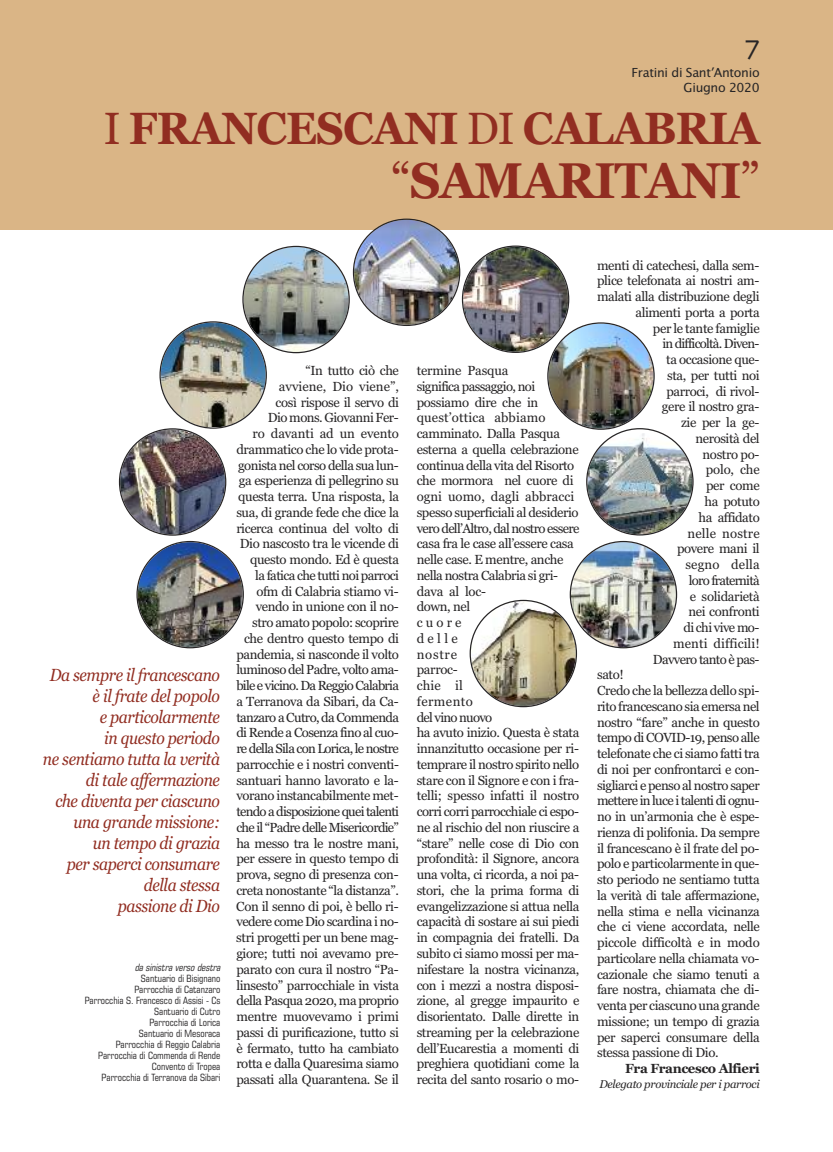
<style>
.page{position:relative;width:833px;height:1152px;background:#fff}
.page>*{position:absolute;margin:0;border:0;box-sizing:border-box;transform-origin:0 0}
.t1{font:700 50px "Georgia";letter-spacing:-.025em;color:#912d21;scale:.96 1}
.t2{font:700 45px "Georgia";letter-spacing:-.025em;color:#912d21;scale:.96 1}
.t3{font:30px "Skia";color:#272526}
.t4{font:italic 17.5px/21px "Georgia";letter-spacing:-.025em;color:#912d21;text-align:right;scale:.9 1}
.t5{font:13.12px/15.8px "Georgia";letter-spacing:-.03em;color:#272526;text-align:right}
.t6{font:13.12px "Georgia";letter-spacing:-.05em;color:#272526}
.t7{font:13.12px "Georgia";letter-spacing:-.06em;color:#272526}
.t8{font:13.12px "Georgia";letter-spacing:.01em;color:#272526}
.t9{font:700 13.12px "Georgia";letter-spacing:-.03em;color:#272526}
.t10{font:13.12px "Georgia";letter-spacing:.005em;color:#272526}
.t11{font:12.5px/15px "Lucida Grande";letter-spacing:-.025em;color:#272526;text-align:right}
.t12{font:italic 11.25px "Georgia";letter-spacing:-.03em;color:#272526}
.t13{font:condensed 10px/11px "Square 721 BT";color:#272526;text-align:right}
.t14{font:italic condensed 10px "Square 721 BT";color:#272526}
.s1{font-family:"Verdana"}
.s2{font-weight:400}
</style>
<div class="page">
<div style="left:0;top:0;width:833px;height:229px;background:#dab586"></div>
<img style="left:119px;top:218px;width:574px;height:489px">
<h3 class="t3" style="left:745px;top:27px;width:16px">7</h3>
<p class="t11" style="left:631px;top:66px;width:130px">Fratini di Sant<span class="s1">’</span>Antonio<br>Giugno 2020</p>
<h2 class="t2" style="left:104px;top:103px;width:684px"><span class="s2">I</span> FRANCESCANI <span class="s2">DI</span> CALABRIA</h2>
<h1 class="t1" style="left:391px;top:151px;width:385px"><span class="s2">“</span>SAMARITANI<span class="s2">”</span></h1>
<p class="t4" style="left:43px;top:664px;width:198px">Da sempre il francescano è il frate del popolo<br>e particolarmente<br>in questo periodo<br>ne sentiamo tutta la verità di tale affermazione<br>che diventa per ciascuno una grande missione:<br>un tempo di grazia<br>per saperci consumare della stessa<br>passione di Dio</p>
<p class="t14" style="left:135px;top:963px;width:89px">da sinistra verso destra</p>
<p class="t13" style="left:85px;top:973px;width:137px">Santuario di Bisignano<br>Parrocchia di Catanzaro<br>Parrocchia S. Francesco di Assisi - Cs<br>Santuario di Cutro<br>Parrocchia di Lorica<br>Santuario di Mesoraca<br>Parrocchia di Reggio Calabria<br>Parrocchia di Commenda di Rende<br>Convento di Tropea<br>Parrocchia di Terranova da Sibari</p>
<p class="t5" style="left:236px;top:362px;width:164px">“In tutto ciò che<br>avviene, Dio viene”,<br>così rispose il servo di<br>Dio mons. Giovanni Fer-<br>ro davanti ad un evento drammatico che lo vide prota&shy;gonista nel corso della sua lun&shy;ga esperienza di pellegrino su questa terra. Una risposta, la sua, di grande fede che dice la ricerca continua del volto di<br>Dio nascosto tra le vicende di questo mondo. Ed è questa<br>la fatica che tutti noi parroci ofm di Calabria stiamo vi&shy;vendo in unione con il no&shy;stro amato popolo: scoprire che dentro questo tempo di pandemia, si nasconde il volto luminoso del Padre, volto ama&shy;bile e vicino. Da Reggio Calabria a Terranova da Sibari, da Ca&shy;tanzaro a Cutro, da Commenda di Rende a Cosenza fino al cuo&shy;re della Sila con Lorica, le nostre parrocchie e i nostri conventi&shy;santuari hanno lavorato e la&shy;vorano instancabilmente met&shy;tendo a disposizione quei talenti che il “Padre delle Misericordie” ha messo tra le nostre mani, per essere in questo tempo di prova, segno di presenza con&shy;creta nonostante “la distanza”.<br>Con il senno di poi, è bello ri&shy;vedere come Dio scardina i no&shy;stri progetti per un bene mag&shy;giore; tutti noi avevamo pre&shy;parato con cura il nostro “Pa&shy;linsesto” parrocchiale in vista della Pasqua 2020, ma proprio mentre muovevamo i primi passi di purificazione, tutto si è fermato, tutto ha cambiato rotta e dalla Quaresima siamo passati alla Quarantena. Se il</p>
<p class="t5" style="left:417px;top:362px;width:164px;text-align:left">termine Pasqua<br>significa passaggio, noi possiamo dire che in quest’ottica abbiamo camminato. Dalla Pasqua esterna a quella celebrazione continua della vita del Risorto che mormora nel cuore di ogni uomo, dagli abbracci spesso superficiali al desiderio vero dell’Altro, dal nostro essere casa fra le case all’essere casa nelle case. E mentre, anche nella nostra Calabria si gri&shy;dava al loc-<br>down, nel<br>cuore<br>delle<br>nostre<br>parroc-<br>chie il<br>fermento<br>del vino nuovo<br>ha avuto inizio. Questa è stata innanzitutto occasione per ri&shy;temprare il nostro spirito nello stare con il Signore e con i fra&shy;telli; spesso infatti il nostro corri corri parrocchiale ci espo&shy;ne al rischio del non riuscire a “stare” nelle cose di Dio con profondità: il Signore, ancora una volta, ci ricorda, a noi pa&shy;stori, che la prima forma di evangelizzazione si attua nella capacità di sostare ai sui piedi in compagnia dei fratelli. Da subito ci siamo mossi per ma&shy;nifestare la nostra vicinanza, con i mezzi a nostra disposi&shy;zione, al gregge impaurito e disorientato. Dalle dirette in streaming per la celebrazione dell’Eucarestia a momenti di preghiera quotidiani come la recita del santo rosario o mo-</p>
<p class="t5" style="left:597px;top:257px;width:164px">menti di catechesi, dalla sem-</p>
<p class="t5" style="left:597px;top:273px;width:164px">plice telefonata ai nostri am-</p>
<p class="t5" style="left:597px;top:289px;width:164px">malati alla distribuzione degli</p>
<p class="t5" style="left:635px;top:304px;width:126px">alimenti porta a porta</p>
<p class="t5" style="left:653px;top:320px;width:108px">per le tante famiglie</p>
<p class="t7" style="left:662px;top:336px;width:98px">in difficoltà. Diven-</p>
<p class="t5" style="left:666px;top:352px;width:94px">ta occasione que-</p>
<p class="t5" style="left:667px;top:367px;width:94px">sta, per tutti noi</p>
<p class="t5" style="left:666px;top:383px;width:94px">parroci, di rivol-</p>
<p class="t5" style="left:662px;top:399px;width:99px">gere il nostro gra-</p>
<p class="t5" style="left:681px;top:415px;width:80px">zie per la ge-</p>
<p class="t5" style="left:695px;top:430px;width:66px">nerosità del</p>
<p class="t5" style="left:702px;top:446px;width:58px">nostro po-</p>
<p class="t5" style="left:705px;top:462px;width:56px">polo, che</p>
<p class="t5" style="left:706px;top:478px;width:55px">per come</p>
<p class="t5" style="left:704px;top:493px;width:57px">ha potuto</p>
<p class="t5" style="left:698px;top:509px;width:63px">ha affidato</p>
<p class="t8" style="left:687px;top:525px;width:74px">nelle nostre</p>
<p class="t5" style="left:677px;top:541px;width:84px">povere mani il</p>
<p class="t8" style="left:685px;top:557px;width:76px">segno della</p>
<p class="t7" style="left:689px;top:572px;width:72px">loro fraternità</p>
<p class="t5" style="left:689px;top:588px;width:72px">e solidarietà</p>
<p class="t5" style="left:688px;top:604px;width:73px">nei confronti</p>
<p class="t5" style="left:683px;top:619px;width:77px">di chi vive mo-</p>
<p class="t10" style="left:673px;top:635px;width:88px">menti difficili!</p>
<p class="t6" style="left:653px;top:651px;width:108px">Davvero tanto è pas-</p>
<p class="t5" style="left:597px;top:667px;width:28px">sato!</p>
<p class="t5" style="left:597px;top:682px;width:164px">Credo che la bellezza dello spi-</p>
<p class="t5" style="left:597px;top:698px;width:164px">rito francescano sia emersa nel</p>
<p class="t5" style="left:597px;top:714px;width:164px">nostro “fare” anche in questo</p>
<p class="t5" style="left:597px;top:730px;width:164px">tempo di COVID-19, penso alle</p>
<p class="t5" style="left:597px;top:745px;width:164px">telefonate che ci siamo fatti tra</p>
<p class="t5" style="left:597px;top:761px;width:164px">di noi per confrontarci e con-</p>
<p class="t5" style="left:597px;top:777px;width:164px">sigliarci e penso al nostro saper</p>
<p class="t6" style="left:597px;top:793px;width:164px">mettere in luce i talenti di ognu-</p>
<p class="t5" style="left:597px;top:808px;width:164px">no in un’armonia che è espe-</p>
<p class="t5" style="left:597px;top:824px;width:164px">rienza di polifonia. Da sempre</p>
<p class="t5" style="left:597px;top:840px;width:164px">il francescano è il frate del po-</p>
<p class="t5" style="left:597px;top:856px;width:164px">polo e particolarmente in que-</p>
<p class="t5" style="left:597px;top:871px;width:164px">sto periodo ne sentiamo tutta</p>
<p class="t5" style="left:597px;top:887px;width:164px">la verità di tale affermazione,</p>
<p class="t5" style="left:597px;top:903px;width:164px">nella stima e nella vicinanza</p>
<p class="t5" style="left:597px;top:919px;width:164px">che ci viene accordata, nelle</p>
<p class="t5" style="left:597px;top:934px;width:164px">piccole difficoltà e in modo</p>
<p class="t5" style="left:597px;top:950px;width:164px">particolare nella chiamata vo-</p>
<p class="t5" style="left:597px;top:966px;width:164px">cazionale che siamo tenuti a</p>
<p class="t5" style="left:597px;top:982px;width:164px">fare nostra, chiamata che di-</p>
<p class="t5" style="left:597px;top:997px;width:164px">venta per ciascuno una grande</p>
<p class="t5" style="left:597px;top:1013px;width:164px">missione; un tempo di grazia</p>
<p class="t5" style="left:597px;top:1029px;width:164px">per saperci consumare della</p>
<p class="t5" style="left:597px;top:1045px;width:123px">stessa passione di Dio.</p>
<p class="t9" style="left:625px;top:1061px;width:136px">Fra Francesco Alfieri</p>
<p class="t12" style="left:599px;top:1077px;width:162px">Delegato provinciale per i parroci</p>
</div>
